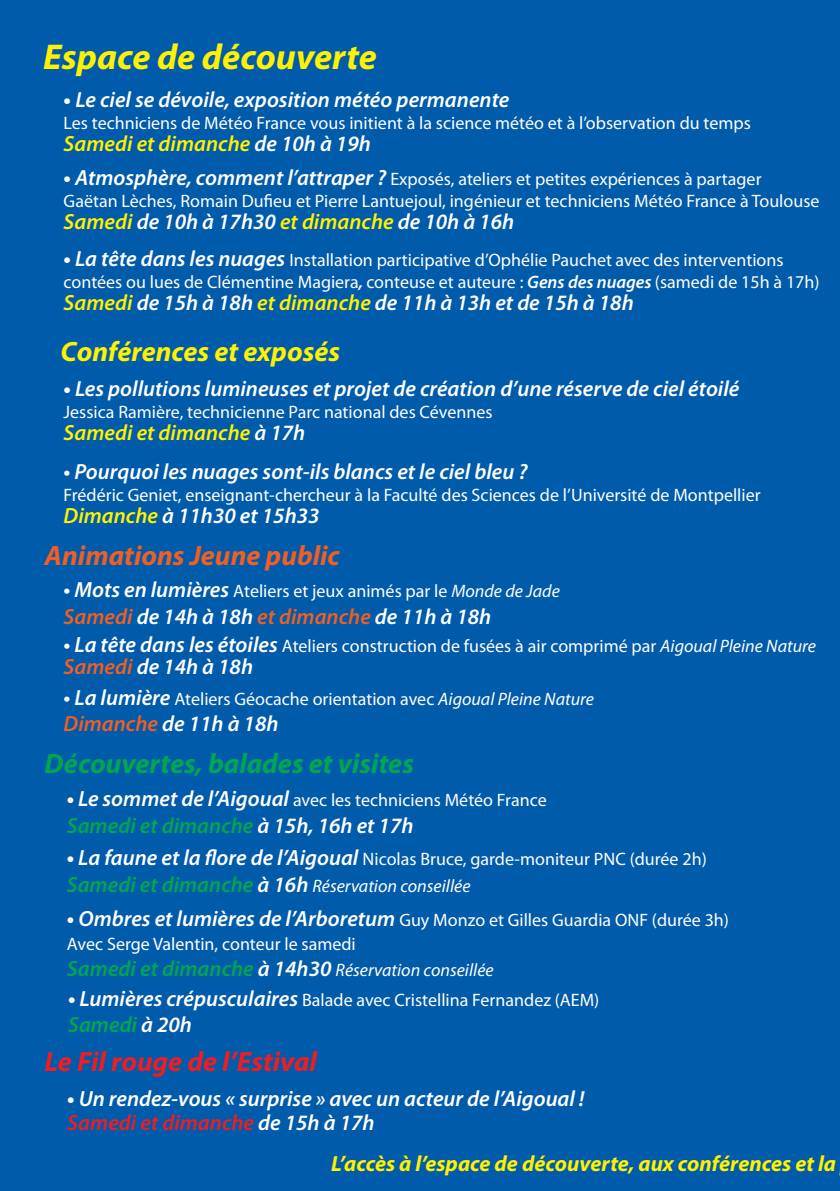
<style>
.page{position:relative;width:840px;height:1191px;background:#fff}
.page>*{position:absolute;margin:0;border:0;box-sizing:border-box;transform-origin:0 0}
.t1{font:italic 700 36px "Myriad Pro";color:#fff200}
.t2{font:italic 700 28px "Myriad Pro";color:#00a651}
.t3{font:italic 700 28px "Myriad Pro";color:#f15f23}
.t4{font:italic 700 28px "Myriad Pro";color:#ed1d24}
.t5{font:italic 700 28px "Myriad Pro";color:#fff200}
.t6{font:italic 600 22px/24px "Myriad Pro";color:#fff}
.t7{font:italic 700 22px "Myriad Pro";color:#fff200}
.t8{font:italic 600 22px "Myriad Pro";color:#fff200}
.t9{font:italic 600 22px "Myriad Pro";color:#00a651}
.t10{font:18px/22px "Myriad Pro";color:#fff}
.t11{font:italic 18px "Myriad Pro";color:#fff}
.s1{font-weight:700}
.s2{color:#fff}
.s3{font-weight:700;font-style:italic;font-size:22px}
.s4{font-weight:600;font-style:italic;font-size:22px}
.s5{color:#fff200}
.s6{font-weight:600;font-style:italic}
.s7{font-style:italic}
.s8{color:#f15f23}
.s9{font-weight:600;font-style:italic;font-size:22px;color:#00a651}
.s10{font-weight:600;font-size:22px;color:#00a651}
.s11{font-weight:600;font-size:22px}
.s12{color:#ed1d24}
</style>
<div class="page">
<div style="left:0;top:0;width:839px;height:1191px;background:#005baa"></div>
<h1 class="t1" style="left:43px;top:33px;width:335px">Espace de découverte</h1>
<p class="t6" style="left:64px;top:87px;width:447px"><span class="s1">•</span> Le ciel se dévoile, exposition météo permanente</p>
<p class="t10" style="left:64px;top:112px;width:688px">Les techniciens de Météo France vous initient à la science météo et à l’observation du temps</p>
<p class="t8" style="left:64px;top:130px;width:308px">Samedi et dimanche <span class="s2">de 10h à 19h</span></p>
<p class="t10" style="left:63px;top:167px;width:757px"><span class="s3">•</span> <span class="s4">Atmosphère, comment l’attraper ?</span> Exposés, ateliers et petites expériences à partager<br>Gaëtan Lèches, Romain Dufieu et Pierre Lantuejoul, ingénieur et techniciens Météo France à Toulouse</p>
<p class="t6" style="left:64px;top:209px;width:452px"><span class="s5">Samedi</span> de 10h à 17h30 <span class="s5">et dimanche</span> de 10h à 16h</p>
<p class="t10" style="left:63px;top:248px;width:757px"><span class="s3">•</span> <span class="s4">La tête dans les nuages</span> Installation participative d’Ophélie Pauchet avec des interventions contées ou lues de Clémentine Magiera<span class="s6">,</span> conteuse et auteure : <span class="s6">Gens des nuages</span> (samedi de 15h à 17h)</p>
<p class="t6" style="left:64px;top:290px;width:571px"><span class="s5">Samedi</span> de 15h à 18h <span class="s5">et dimanche</span> de 11h à 13h et de 15h à 18h</p>
<h2 class="t5" style="left:60px;top:333px;width:281px">Conférences et exposés</h2>
<p class="t6" style="left:64px;top:376px;width:677px"><span class="s1">•</span> Les pollutions lumineuses et projet de création d’une réserve de ciel étoilé</p>
<p class="t10" style="left:64px;top:401px;width:430px">Jessica Ramière, technicienne Parc national des Cévennes</p>
<p class="t8" style="left:64px;top:418px;width:243px">Samedi et dimanche <span class="s2">à 17h</span></p>
<p class="t6" style="left:64px;top:458px;width:465px">• Pourquoi les nuages sont-ils blancs et le ciel bleu ?</p>
<p class="t10" style="left:64px;top:483px;width:698px">Frédéric Geniet, enseignant-chercheur à la Faculté des Sciences de l’Université de Montpellier</p>
<p class="t6" style="left:64px;top:502px;width:257px"><span class="s5">Dimanche</span> à 11h30 et 15h33</p>
<h2 class="t3" style="left:45px;top:537px;width:296px">Animations Jeune public</h2>
<p class="t10" style="left:64px;top:580px;width:497px"><span class="s4">• Mots en lumières</span> Ateliers et jeux animés par le <span class="s7">Monde de Jade</span></p>
<p class="t6" style="left:64px;top:604px;width:429px"><span class="s8">Samedi</span> de 14h à 18h <span class="s8">et dimanche</span> de 11h à 18h</p>
<p class="t10" style="left:64px;top:634px;width:753px"><span class="s4">• La tête dans les étoiles</span> Ateliers construction de fusées à air comprimé par <span class="s7">Aigoual Pleine Nature</span></p>
<p class="t6" style="left:64px;top:654px;width:191px"><span class="s8">Samedi</span> de 14h à 18h</p>
<p class="t10" style="left:64px;top:687px;width:531px"><span class="s4">• La lumière</span> Ateliers Géocache orientation avec <span class="s7">Aigoual Pleine Nature</span></p>
<p class="t6" style="left:64px;top:711px;width:216px"><span class="s8">Dimanche</span> de 11h à 18h</p>
<h2 class="t2" style="left:45px;top:745px;width:370px">Découvertes, balades et visites</h2>
<p class="t10" style="left:67px;top:789px;width:481px"><span class="s3">•</span> <span class="s4">Le sommet de l’Aigoual</span> avec les techniciens Météo France</p>
<p class="t9" style="left:67px;top:811px;width:348px">Samedi et dimanche <span class="s2">à 15h, 16h et 17h</span></p>
<p class="t10" style="left:67px;top:846px;width:641px;line-height:26.4px"><span class="s3">•</span> <span class="s4">La faune et la flore de l’Aigoual</span> Nicolas Bruce, garde-moniteur PNC (durée 2h)<br><span class="s9">Samedi et dimanche</span> <span class="s4">à 16h</span> <span class="s7">Réservation conseillée</span></p>
<p class="t10" style="left:67px;top:907px;width:663px;line-height:24px"><span class="s3">•</span> <span class="s4">Ombres et lumières de l’Arboretum</span> Guy Monzo et Gilles Guardia ONF (durée 3h)<br>Avec Serge Valentin, conteur le samedi</p>
<p class="t11" style="left:67px;top:959px;width:428px"><span class="s10">Samedi et dimanche</span> <span class="s11">à 14h30</span> Réservation conseillée</p>
<p class="t10" style="left:68px;top:988px;width:532px"><span class="s3">•</span> <span class="s4">Lumières crépusculaires</span> Balade avec Cristellina Fernandez (AEM)</p>
<p class="t9" style="left:68px;top:1011px;width:125px">Samedi <span class="s2">à 20h</span></p>
<h2 class="t4" style="left:45px;top:1043px;width:274px">Le Fil rouge de l’Estival</h2>
<p class="t6" style="left:67px;top:1086px;width:518px"><span class="s1">•</span> Un rendez-vous « surprise » avec un acteur de l’Aigoual !<br><span class="s12">Samedi et dimanche</span> de 15h à 17h</p>
<p class="t7" style="left:331px;top:1148px;width:506px">L’accès à l’espace de découverte, aux conférences et la</p>
</div>
